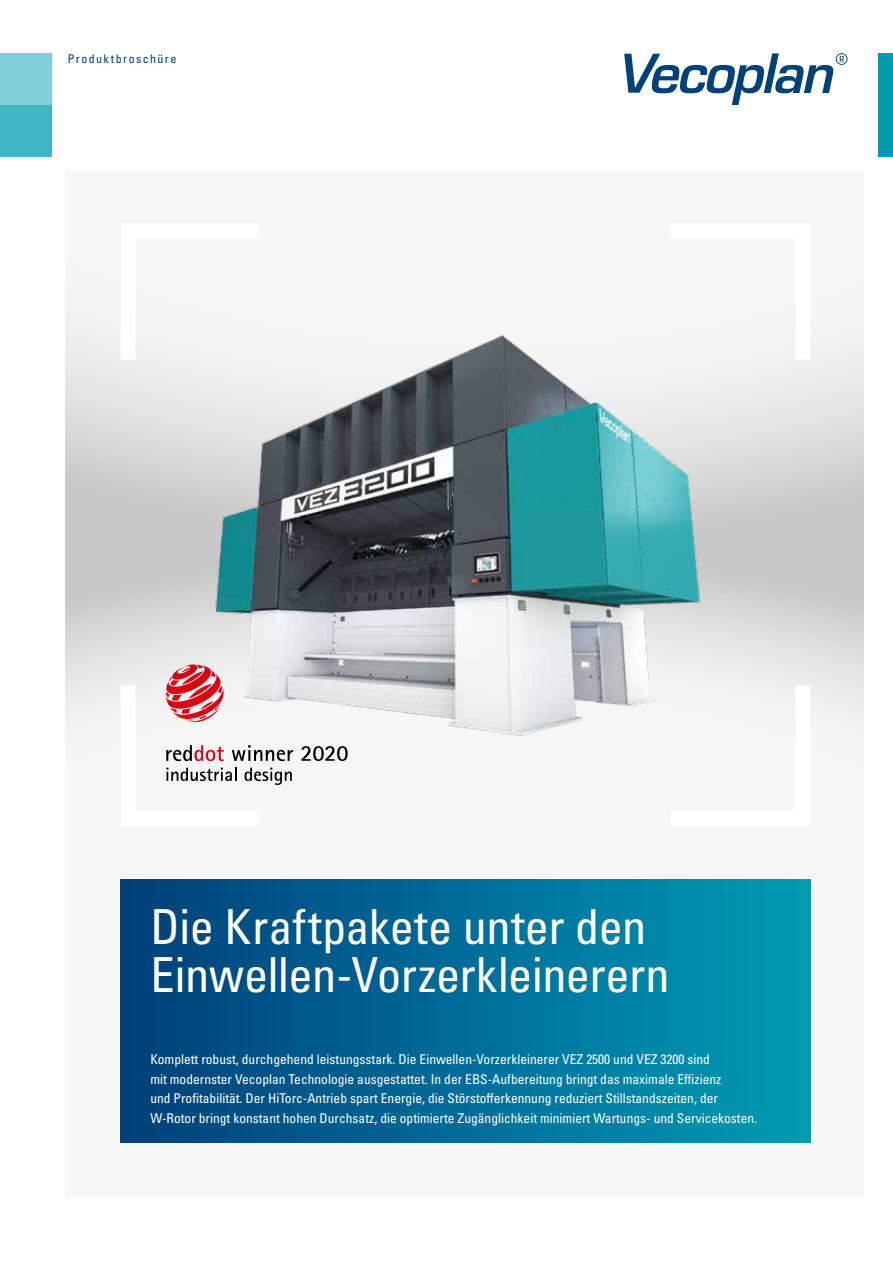
<style>
.page{position:relative;width:893px;height:1263px;background:#fff}
.page>*{position:absolute;margin:0;border:0;box-sizing:border-box;transform-origin:0 0}
.t1{font:condensed 48.3px/48.3px "Univers LT Pro";letter-spacing:-.01em;color:#fff}
.t2{font:condensed 13.5px/19.5px "Univers LT Pro";color:#fff}
.t3{font:condensed 12px "Univers LT Pro";letter-spacing:.12em;color:#004177}
</style>
<div class="page">
<svg style="left:66px;top:539px;width:797px;height:604px"></svg>
<div style="left:66px;top:172px;width:797px;height:367px;background:linear-gradient(to bottom,#fff,#cdcccd)"></div>
<svg style="left:113px;top:216px;width:161px;height:158px"></svg>
<svg style="left:655px;top:216px;width:163px;height:158px"></svg>
<svg style="left:655px;top:671px;width:163px;height:162px"></svg>
<div style="left:121px;top:879px;width:689px;height:264px;background:linear-gradient(to right,#003f7a,#009cb5)"></div>
<img style="left:126px;top:321px;width:619px;height:438px">
<svg style="left:155px;top:653px;width:203px;height:139px;fill:#f6f6f6"></svg>
<svg style="left:301px;top:746px;width:47px;height:15px"></svg>
<svg style="left:113px;top:664px;width:180px;height:169px"></svg>
<svg style="left:624px;top:53px;width:223px;height:52px"></svg>
<div style="left:0;top:105px;width:52px;height:52px;background:#40b5c4"></div>
<div style="left:0;top:53px;width:52px;height:52px;background:#80ced8"></div>
<div style="left:878px;top:53px;width:15px;height:104px;background:#009db1"></div>
<p class="t3" style="left:68px;top:51px;width:110px">Produktbroschüre</p>
<h1 class="t1" style="left:150px;top:901px;width:521px">Die Kraftpakete unter den<br>Einwellen-Vorzerkleinerern</h1>
<p class="t2" style="left:150px;top:1049px;width:608px">Komplett robust, durchgehend leistungsstark. Die Einwellen-Vorzerkleinerer VEZ 2500 und VEZ 3200 sind<br>mit modernster Vecoplan Technologie ausgestattet. In der EBS-Aufbereitung bringt das maximale Effizienz<br>und Profitabilität. Der HiTorc-Antrieb spart Energie, die Störstofferkennung reduziert Stillstandszeiten, der W-Rotor bringt konstant hohen Durchsatz, die optimierte Zugänglichkeit minimiert Wartungs- und Servicekosten.</p>
</div>
